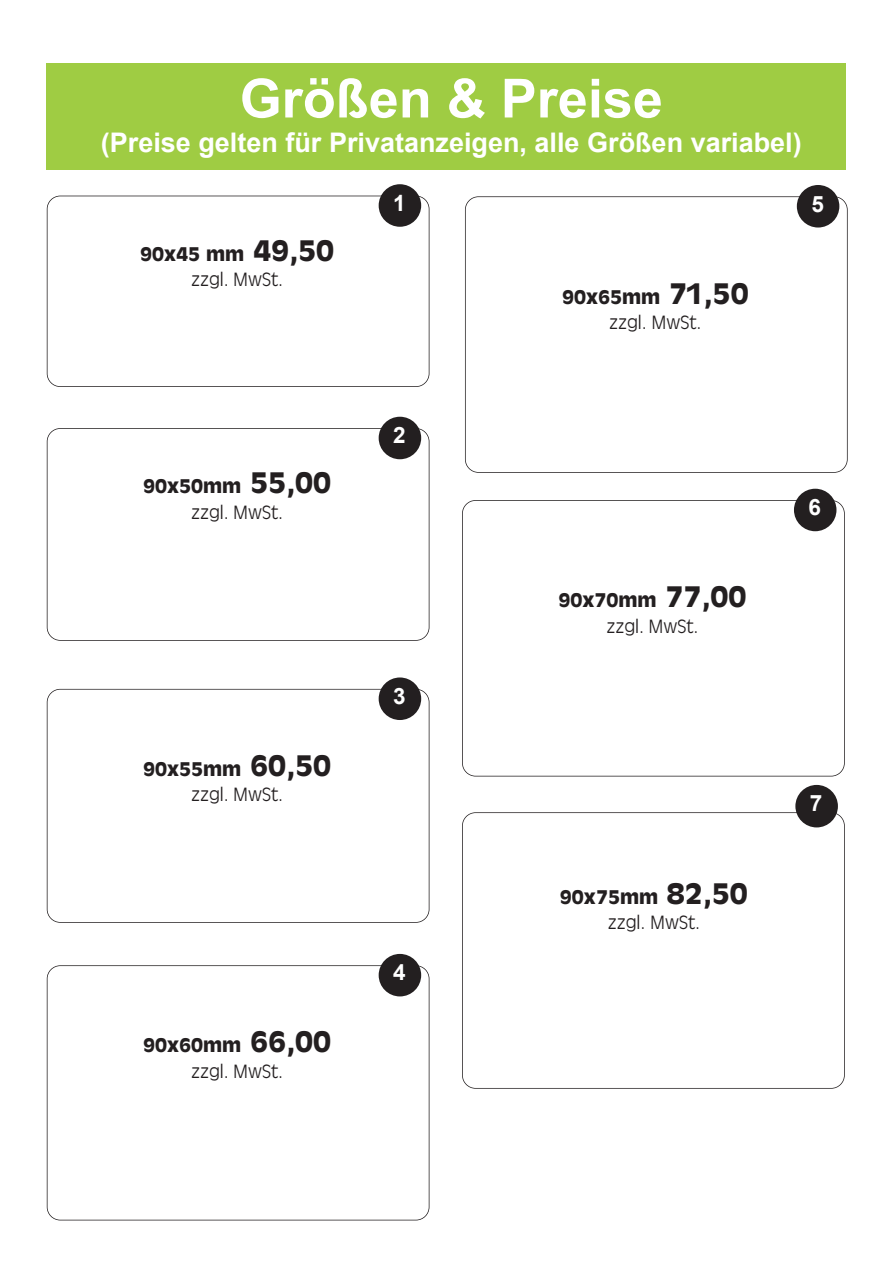
<style>
.page{position:relative;width:893px;height:1263px;background:#fff}
.page>*{position:absolute;margin:0;border:0;box-sizing:border-box;transform-origin:0 0}
.t1{font:700 54px "Arial";color:#fff}
.t2{font:700 27px "Arial";color:#fff}
.t3{font:700 22.5px "Arial";color:#fff}
.t4{font:700 18px "Antique Olive";color:#231f20}
.t5{font:300 18px "Antique Olive";color:#231f20}
.s1{font-size:27px}
</style>
<div class="page">
<div style="left:47px;top:64px;width:799px;height:106px;background:#9fcc43"></div>
<div style="left:47px;top:196px;width:382px;height:191px;border:2px solid #231f20;border-radius:14px"></div>
<div style="left:379px;top:184px;width:42px;height:43px;background:#231f20;border-radius:50%"></div>
<div style="left:47px;top:428px;width:382px;height:213px;border:2px solid #231f20;border-radius:14px"></div>
<div style="left:379px;top:417px;width:42px;height:42px;background:#231f20;border-radius:50%"></div>
<div style="left:47px;top:689px;width:382px;height:234px;border:2px solid #231f20;border-radius:14px"></div>
<div style="left:379px;top:677px;width:42px;height:43px;background:#231f20;border-radius:50%"></div>
<div style="left:47px;top:965px;width:382px;height:255px;border:2px solid #231f20;border-radius:14px"></div>
<div style="left:379px;top:954px;width:42px;height:42px;background:#231f20;border-radius:50%"></div>
<div style="left:465px;top:196px;width:383px;height:277px;border:2px solid #231f20;border-radius:14px"></div>
<div style="left:797px;top:185px;width:42px;height:42px;background:#231f20;border-radius:50%"></div>
<div style="left:462px;top:500px;width:383px;height:276px;border:2px solid #231f20;border-radius:14px"></div>
<div style="left:794px;top:489px;width:42px;height:42px;background:#231f20;border-radius:50%"></div>
<div style="left:462px;top:812px;width:383px;height:277px;border:2px solid #231f20;border-radius:14px"></div>
<div style="left:795px;top:785px;width:43px;height:42px;background:#231f20;border-radius:50%"></div>
<p class="t1" style="left:240px;top:69px;width:425px">Größen &amp; Preise</p>
<p class="t2" style="left:101px;top:128px;width:702px">(Preise gelten für Privatanzeigen, alle Größen variabel)</p>
<p class="t3" style="left:393px;top:190px;width:14px">1</p>
<p class="t4" style="left:140px;top:242px;width:195px">90X45 MM <span class="s1">49,50</span></p>
<p class="t5" style="left:191px;top:267px;width:94px">zzgl. MwSt.</p>
<p class="t4" style="left:562px;top:285px;width:188px">90X65MM <span class="s1">71,50</span></p>
<p class="t5" style="left:609px;top:310px;width:94px">zzgl. MwSt.</p>
<p class="t3" style="left:811px;top:191px;width:14px">5</p>
<p class="t4" style="left:143px;top:475px;width:189px">90X50MM <span class="s1">55,00</span></p>
<p class="t5" style="left:191px;top:500px;width:94px">zzgl. MwSt.</p>
<p class="t3" style="left:393px;top:423px;width:14px">2</p>
<p class="t4" style="left:143px;top:757px;width:189px">90X55MM <span class="s1">60,50</span></p>
<p class="t5" style="left:191px;top:782px;width:94px">zzgl. MwSt.</p>
<p class="t3" style="left:393px;top:684px;width:14px">3</p>
<p class="t4" style="left:143px;top:1033px;width:189px">90X60MM <span class="s1">66,00</span></p>
<p class="t5" style="left:191px;top:1059px;width:94px">zzgl. MwSt.</p>
<p class="t3" style="left:393px;top:960px;width:14px">4</p>
<p class="t4" style="left:558px;top:589px;width:189px">90X70MM <span class="s1">77,00</span></p>
<p class="t5" style="left:606px;top:614px;width:94px">zzgl. MwSt.</p>
<p class="t3" style="left:808px;top:495px;width:14px">6</p>
<p class="t4" style="left:560px;top:885px;width:189px">90X75MM <span class="s1">82,50</span></p>
<p class="t5" style="left:608px;top:910px;width:94px">zzgl. MwSt.</p>
<p class="t3" style="left:810px;top:791px;width:14px">7</p>
</div>
